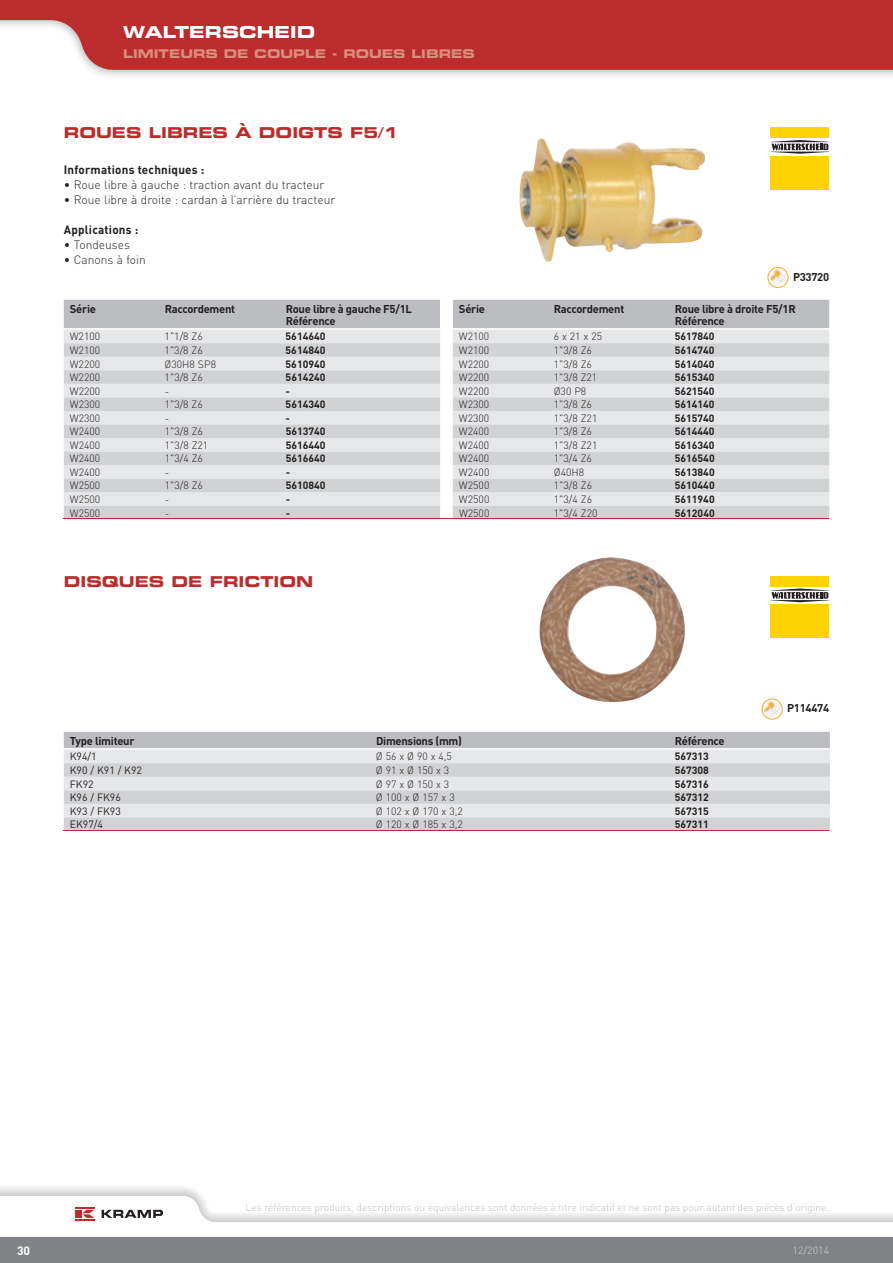
<style>
.page{position:relative;width:893px;height:1263px;background:#fff}
.page>*{position:absolute;margin:0;border:0;box-sizing:border-box;transform-origin:0 0}
.t1{font:16.5px "Eurostile LT Std Bold Ex 2";letter-spacing:.005em;color:#fff}
.t2{font:15px "Eurostile LT Pro Bold Ex 2";color:#bb2d2d}
.t3{font:300 12px "DIN Pro";color:#231f20}
.t4{font:700 12px "DIN Pro";letter-spacing:.02em;color:#231f20}
.t5{font:12px "Eurostile LT Pro Bold Ex 2";color:#da8e7d}
.t6{font:700 12px "DIN Pro";color:#fff}
.t7{font:700 11.25px/12px "DIN Pro";letter-spacing:-.025em;color:#231f20}
.t8{font:300 10.5px "DIN Pro";color:#231f20}
.t9{font:700 10.5px "DIN Pro";color:#231f20}
.t10{font:10.5px "DIN Pro";color:#231f20}
.t11{font:10.5px "DIN Pro";color:#bcbdc0}
.t12{font:300 10.2px "DIN Pro";color:#bcbdc0}
</style>
<div class="page">
<svg style="left:771px;top:140px;width:58px;height:14px"></svg>
<div style="left:771px;top:128px;width:58px;height:10px;background:#fed304"></div>
<div style="left:771px;top:156px;width:58px;height:33px;background:#fed304"></div>
<img style="left:520px;top:138px;width:123px;height:124px">
<svg style="left:771px;top:586px;width:58px;height:17px"></svg>
<svg style="left:771px;top:588px;width:58px;height:14px"></svg>
<div style="left:771px;top:576px;width:58px;height:10px;background:#fed304"></div>
<div style="left:771px;top:604px;width:58px;height:34px;background:#fed304"></div>
<img style="left:540px;top:557px;width:145px;height:145px">
<svg style="left:64px;top:300px;width:765px;height:218px;background:#d8d9db"></svg>
<hr style="left:453px;top:328px;width:95px;height:2px;background:#fff">
<hr style="left:548px;top:328px;width:121px;height:2px;background:#fff">
<hr style="left:669px;top:328px;width:160px;height:2px;background:#fff">
<hr style="left:64px;top:518px;width:765px;height:1px;background:#bb2d2d">
<div style="left:64px;top:732px;width:766px;height:16px;background:#bcbdc0"></div>
<div style="left:64px;top:750px;width:766px;height:13px;background:#e6e7e9"></div>
<svg style="left:64px;top:763px;width:766px;height:68px;background:#d9dadc"></svg>
<hr style="left:64px;top:830px;width:765px;height:1px;background:#bb2d2d">
<img style="left:768px;top:267px;width:20px;height:21px;border-radius:10px">
<div style="left:767px;top:267px;width:22px;height:21px;border:1px solid #fbb03b;border-radius:50%"></div>
<img style="left:762px;top:699px;width:20px;height:20px;border-radius:10px">
<div style="left:761px;top:698px;width:22px;height:22px;border:1px solid #fbb03b;border-radius:50%"></div>
<div style="left:0;top:0;width:893px;height:80px;background:#231f20;opacity:.4"></div>
<svg style="left:0;top:0;width:893px;height:72px;background:#bf3e3e"></svg>
<div style="left:0;top:1185px;width:893px;height:78px;background:#231f20;opacity:.44"></div>
<svg style="left:0;top:1194px;width:893px;height:43px"></svg>
<div style="left:0;top:1237px;width:893px;height:26px;background:#808285"></div>
<svg style="left:102px;top:1210px;width:61px;height:8px"></svg>
<hr style="left:75px;top:1207px;width:20px;height:2px;background:#bb2d2d">
<svg style="left:75px;top:1210px;width:20px;height:10px"></svg>
<p class="t1" style="left:123px;top:20px;width:193px">WALTERSCHEID</p>
<p class="t5" style="left:123px;top:45px;width:12px">LIMITEUR</p>
<p class="t5" style="left:205px;top:45px;width:62px">S DE COUPLE</p>
<p class="t5" style="left:332px;top:45px;width:25px">- ROUE</p>
<p class="t5" style="left:393px;top:45px;width:30px">S LIBRE</p>
<p class="t5" style="left:462px;top:45px;width:14px">S</p>
<p class="t2" style="left:64px;top:122px;width:336px">ROUES LIBRES À DOIGTS F5/1</p>
<p class="t4" style="left:64px;top:162px;width:142px">Informations techniques :</p>
<p class="t3" style="left:64px;top:177px;width:262px">• Roue libre à gauche : traction avant du tracteur</p>
<p class="t3" style="left:64px;top:192px;width:273px">• Roue libre à droite : cardan à l’arrière du tracteur</p>
<p class="t4" style="left:64px;top:222px;width:76px">Applications :</p>
<p class="t3" style="left:64px;top:237px;width:68px">• Tondeuses</p>
<p class="t3" style="left:64px;top:252px;width:84px">• Canons à foin</p>
<p class="t7" style="left:793px;top:270px;width:38px">P33720</p>
<p class="t7" style="left:70px;top:302px;width:28px">Série</p>
<p class="t7" style="left:165px;top:302px;width:72px">Raccordement</p>
<p class="t7" style="left:286px;top:302px;width:128px">Roue libre à gauche F5/1L<br>Référence</p>
<p class="t7" style="left:459px;top:302px;width:28px">Série</p>
<p class="t7" style="left:554px;top:302px;width:72px">Raccordement</p>
<p class="t7" style="left:675px;top:302px;width:122px">Roue libre à droite F5/1R<br>Référence</p>
<p class="t8" style="left:70px;top:329px;width:32px">W2100</p>
<p class="t8" style="left:165px;top:329px;width:40px">1"1/8 Z6</p>
<p class="t9" style="left:286px;top:329px;width:41px">5614640</p>
<p class="t8" style="left:459px;top:329px;width:32px">W2100</p>
<p class="t8" style="left:554px;top:329px;width:50px">6 x 21 x 25</p>
<p class="t9" style="left:675px;top:329px;width:41px">5617840</p>
<p class="t8" style="left:70px;top:343px;width:32px">W2100</p>
<p class="t8" style="left:165px;top:343px;width:40px">1"3/8 Z6</p>
<p class="t9" style="left:286px;top:343px;width:41px">5614840</p>
<p class="t8" style="left:459px;top:343px;width:32px">W2100</p>
<p class="t8" style="left:554px;top:343px;width:40px">1"3/8 Z6</p>
<p class="t9" style="left:675px;top:343px;width:41px">5614740</p>
<p class="t8" style="left:70px;top:357px;width:32px">W2200</p>
<p class="t8" style="left:165px;top:357px;width:53px">Ø30H8 SP8</p>
<p class="t9" style="left:286px;top:357px;width:41px">5610940</p>
<p class="t8" style="left:459px;top:357px;width:32px">W2200</p>
<p class="t8" style="left:554px;top:357px;width:40px">1"3/8 Z6</p>
<p class="t9" style="left:675px;top:357px;width:41px">5614040</p>
<p class="t8" style="left:70px;top:370px;width:32px">W2200</p>
<p class="t8" style="left:165px;top:370px;width:40px">1"3/8 Z6</p>
<p class="t9" style="left:286px;top:370px;width:41px">5614240</p>
<p class="t8" style="left:459px;top:370px;width:32px">W2200</p>
<p class="t8" style="left:554px;top:370px;width:45px">1"3/8 Z21</p>
<p class="t9" style="left:675px;top:370px;width:41px">5615340</p>
<p class="t8" style="left:70px;top:384px;width:32px">W2200</p>
<p class="t8" style="left:165px;top:384px;width:6px">-</p>
<p class="t9" style="left:286px;top:384px;width:6px">-</p>
<p class="t8" style="left:459px;top:384px;width:32px">W2200</p>
<p class="t8" style="left:554px;top:384px;width:34px">Ø30 P8</p>
<p class="t9" style="left:675px;top:384px;width:41px">5621540</p>
<p class="t8" style="left:70px;top:397px;width:32px">W2300</p>
<p class="t8" style="left:165px;top:397px;width:40px">1"3/8 Z6</p>
<p class="t9" style="left:286px;top:397px;width:41px">5614340</p>
<p class="t8" style="left:459px;top:397px;width:32px">W2300</p>
<p class="t8" style="left:554px;top:397px;width:40px">1"3/8 Z6</p>
<p class="t9" style="left:675px;top:397px;width:41px">5614140</p>
<p class="t8" style="left:70px;top:411px;width:32px">W2300</p>
<p class="t8" style="left:165px;top:411px;width:6px">-</p>
<p class="t9" style="left:286px;top:411px;width:6px">-</p>
<p class="t8" style="left:459px;top:411px;width:32px">W2300</p>
<p class="t8" style="left:554px;top:411px;width:45px">1"3/8 Z21</p>
<p class="t9" style="left:675px;top:411px;width:41px">5615740</p>
<p class="t8" style="left:70px;top:424px;width:32px">W2400</p>
<p class="t8" style="left:165px;top:424px;width:40px">1"3/8 Z6</p>
<p class="t9" style="left:286px;top:424px;width:41px">5613740</p>
<p class="t8" style="left:459px;top:424px;width:32px">W2400</p>
<p class="t8" style="left:554px;top:424px;width:40px">1"3/8 Z6</p>
<p class="t9" style="left:675px;top:424px;width:41px">5614440</p>
<p class="t8" style="left:70px;top:438px;width:32px">W2400</p>
<p class="t8" style="left:165px;top:438px;width:45px">1"3/8 Z21</p>
<p class="t9" style="left:286px;top:438px;width:41px">5616440</p>
<p class="t8" style="left:459px;top:438px;width:32px">W2400</p>
<p class="t8" style="left:554px;top:438px;width:45px">1"3/8 Z21</p>
<p class="t9" style="left:675px;top:438px;width:41px">5616340</p>
<p class="t8" style="left:70px;top:451px;width:32px">W2400</p>
<p class="t8" style="left:165px;top:451px;width:40px">1"3/4 Z6</p>
<p class="t9" style="left:286px;top:451px;width:41px">5616640</p>
<p class="t8" style="left:459px;top:451px;width:32px">W2400</p>
<p class="t8" style="left:554px;top:451px;width:40px">1"3/4 Z6</p>
<p class="t9" style="left:675px;top:451px;width:41px">5616540</p>
<p class="t8" style="left:70px;top:465px;width:32px">W2400</p>
<p class="t8" style="left:165px;top:465px;width:6px">-</p>
<p class="t9" style="left:286px;top:465px;width:6px">-</p>
<p class="t8" style="left:459px;top:465px;width:32px">W2400</p>
<p class="t8" style="left:554px;top:465px;width:32px">Ø40H8</p>
<p class="t9" style="left:675px;top:465px;width:41px">5613840</p>
<p class="t8" style="left:70px;top:478px;width:32px">W2500</p>
<p class="t8" style="left:165px;top:478px;width:40px">1"3/8 Z6</p>
<p class="t9" style="left:286px;top:478px;width:41px">5610840</p>
<p class="t8" style="left:459px;top:478px;width:32px">W2500</p>
<p class="t8" style="left:554px;top:478px;width:40px">1"3/8 Z6</p>
<p class="t9" style="left:675px;top:478px;width:41px">5610440</p>
<p class="t8" style="left:70px;top:492px;width:32px">W2500</p>
<p class="t8" style="left:165px;top:492px;width:6px">-</p>
<p class="t9" style="left:286px;top:492px;width:6px">-</p>
<p class="t8" style="left:459px;top:492px;width:32px">W2500</p>
<p class="t8" style="left:554px;top:492px;width:40px">1"3/4 Z6</p>
<p class="t9" style="left:675px;top:492px;width:41px">5611940</p>
<p class="t8" style="left:70px;top:506px;width:32px">W2500</p>
<p class="t9" style="left:286px;top:506px;width:6px">-</p>
<p class="t8" style="left:459px;top:506px;width:32px">W2500</p>
<p class="t8" style="left:554px;top:506px;width:45px">1"3/4 Z20</p>
<p class="t9" style="left:675px;top:506px;width:41px">5612040</p>
<p class="t2" style="left:64px;top:571px;width:251px">DISQUES DE FRICTION</p>
<p class="t7" style="left:70px;top:734px;width:66px">Type limiteur</p>
<p class="t7" style="left:376px;top:734px;width:87px">Dimensions (mm)</p>
<p class="t7" style="left:675px;top:734px;width:51px">Référence</p>
<p class="t10" style="left:70px;top:749px;width:28px">K94/1</p>
<p class="t8" style="left:376px;top:749px;width:78px">Ø 56 x Ø 90 x 4,5</p>
<p class="t9" style="left:675px;top:749px;width:36px">567313</p>
<p class="t10" style="left:70px;top:763px;width:74px">K90 / K91 / K92</p>
<p class="t8" style="left:376px;top:763px;width:75px">Ø 91 x Ø 150 x 3</p>
<p class="t9" style="left:675px;top:763px;width:36px">567308</p>
<p class="t10" style="left:70px;top:777px;width:25px">FK92</p>
<p class="t8" style="left:376px;top:777px;width:75px">Ø 97 x Ø 150 x 3</p>
<p class="t9" style="left:675px;top:777px;width:36px">567316</p>
<p class="t10" style="left:70px;top:790px;width:53px">K96 / FK96</p>
<p class="t8" style="left:376px;top:790px;width:80px">Ø 100 x Ø 157 x 3</p>
<p class="t9" style="left:675px;top:790px;width:36px">567312</p>
<p class="t10" style="left:70px;top:804px;width:53px">K93 / FK93</p>
<p class="t8" style="left:376px;top:804px;width:88px">Ø 102 x Ø 170 x 3,2</p>
<p class="t9" style="left:675px;top:804px;width:36px">567315</p>
<p class="t10" style="left:70px;top:817px;width:35px">EK97/4</p>
<p class="t8" style="left:376px;top:817px;width:88px">Ø 120 x Ø 185 x 3,2</p>
<p class="t9" style="left:675px;top:817px;width:36px">567311</p>
<p class="t7" style="left:787px;top:702px;width:44px">P114474</p>
<p class="t12" style="left:246px;top:1200px;width:585px">Les références produits, descriptions ou équivalences sont données à titre indicatif et ne sont pas pour autant des pièces d‘origine.</p>
<p class="t6" style="left:17px;top:1242px;width:15px">30</p>
<p class="t11" style="left:793px;top:1243px;width:38px">12/2014</p>
</div>
